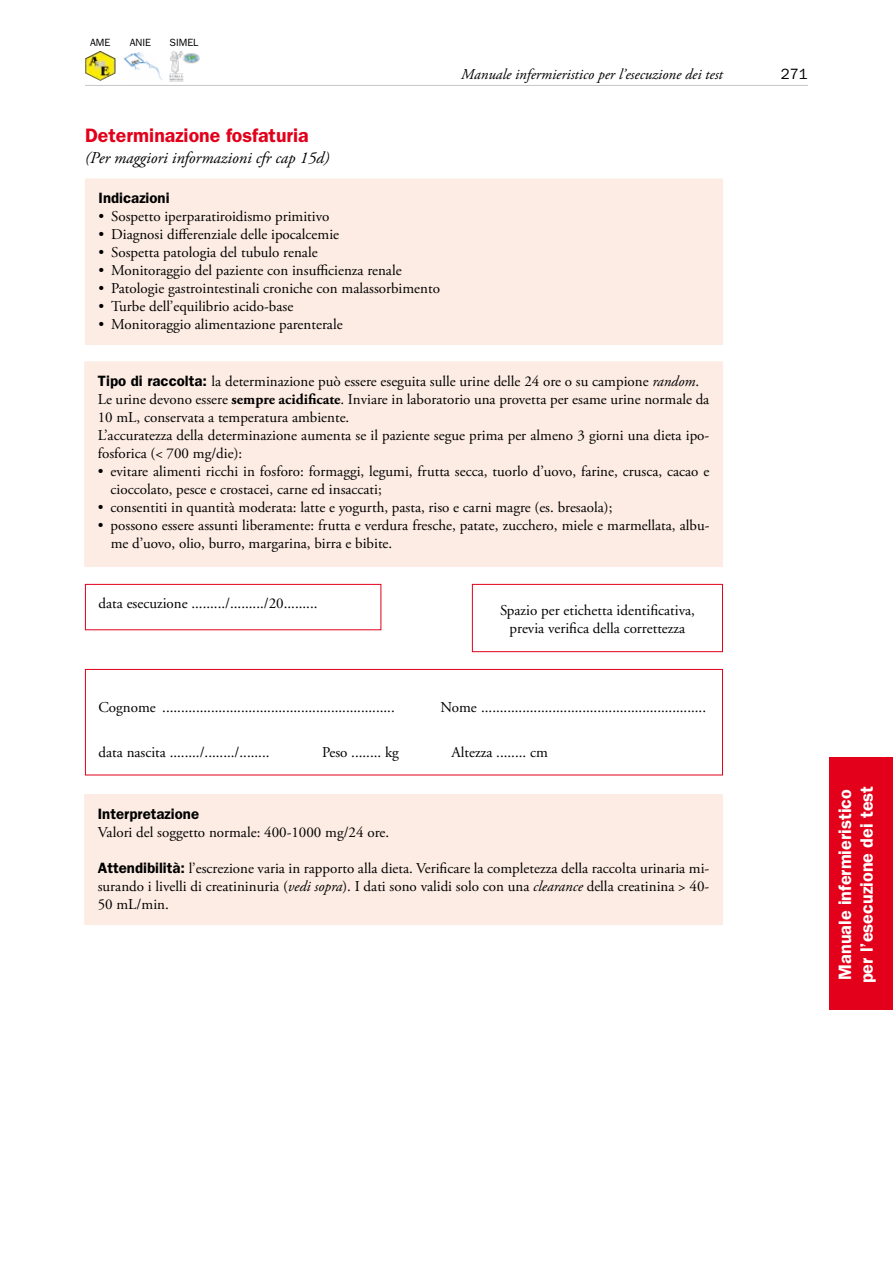
<style>
.page{position:relative;width:893px;height:1263px;background:#fff}
.page>*{position:absolute;margin:0;border:0;box-sizing:border-box;transform-origin:0 0}
.t1{font:600 19.5px "Franklin Gothic";color:#e2001a}
.t2{font:600 18px/21.6px "Franklin Gothic";color:#fff}
.t3{font:italic 16.5px "Adobe Garamond Pro";color:#000}
.t4{font:15px/18px "Adobe Garamond Pro";color:#000}
.t5{font:15px/18px "Adobe Garamond";color:#000;text-align:center}
.t6{font:italic 15px "Adobe Garamond Pro";color:#000}
.t7{font:600 15px "Franklin Gothic";color:#000}
.t8{font:15px "Franklin Gothic";color:#000}
.t9{font:10.5px "Franklin Gothic";color:#000}
.s1{font-family:"Franklin Gothic";font-weight:600}
.s2{font-style:italic}
.s3{font-weight:700}
</style>
<div class="page">
<hr style="left:85px;top:85px;width:723px;height:1px;background:#c5c6c8">
<div style="left:829px;top:757px;width:64px;height:252px;background:#e2001a"></div>
<img style="left:123px;top:52px;width:40px;height:28px">
<img style="left:85px;top:51px;width:30px;height:30px">
<img style="left:170px;top:51px;width:29px;height:31px">
<div style="left:85px;top:179px;width:637px;height:165px;background:#fdece3"></div>
<div style="left:85px;top:362px;width:637px;height:204px;background:#fdece3"></div>
<div style="left:84px;top:361px;width:639px;height:206px;border:1px solid #fdece3"></div>
<div style="left:85px;top:794px;width:637px;height:130px;background:#fdece3"></div>
<div style="left:84px;top:794px;width:639px;height:131px;border:1px solid #fdece3"></div>
<div style="left:85px;top:584px;width:296px;height:46px;border:1px solid #e2001a"></div>
<div style="left:85px;top:669px;width:638px;height:106px;border:1px solid #e2001a"></div>
<div style="left:472px;top:584px;width:251px;height:68px;border:1px solid #e2001a"></div>
<p class="t9" style="left:90px;top:37px;width:22px">AME</p>
<p class="t9" style="left:130px;top:37px;width:23px">ANIE</p>
<p class="t9" style="left:170px;top:37px;width:30px">SIMEL</p>
<h1 class="t1" style="left:85px;top:124px;width:225px">Determinazione fosfaturia</h1>
<p class="t3" style="left:85px;top:148px;width:246px">(Per maggiori informazioni cfr cap 15d)</p>
<p class="t7" style="left:99px;top:189px;width:73px">Indicazioni</p>
<p class="t4" style="left:99px;top:208px;width:232px">• Sospetto iperparatiroidismo primitivo</p>
<p class="t4" style="left:99px;top:226px;width:242px">• Diagnosi differenziale delle ipocalcemie</p>
<p class="t4" style="left:99px;top:244px;width:221px">• Sospetta patologia del tubulo renale</p>
<p class="t4" style="left:99px;top:262px;width:305px">• Monitoraggio del paziente con insufficienza renale</p>
<p class="t4" style="left:99px;top:280px;width:343px">• Patologie gastrointestinali croniche con malassorbimento</p>
<p class="t4" style="left:99px;top:298px;width:196px">• Turbe dell’equilibrio acido-base</p>
<p class="t4" style="left:99px;top:316px;width:246px">• Monitoraggio alimentazione parenterale</p>
<p class="t6" style="left:461px;top:65px;width:263px">Manuale infermieristico per l’esecuzione dei test</p>
<p class="t8" style="left:781px;top:66px;width:28px">271</p>
<p class="t4" style="left:98px;top:373px;width:613px"><span class="s1">Tipo di raccolta:</span> la determinazione può essere eseguita sulle urine delle 24 ore o su campione <span class="s2">random</span>.<br>Le urine devono essere <span class="s3">sempre acidificate</span>. Inviare in laboratorio una provetta per esame urine normale da 10 mL, conservata a temperatura ambiente.<br>L’accuratezza della determinazione aumenta se il paziente segue prima per almeno 3 giorni una dieta ipo&shy;fosforica (&lt; 700 mg/die):</p>
<p class="t4" style="left:111px;top:463px;width:600px;text-indent:-13px">• evitare alimenti ricchi in fosforo: formaggi, legumi, frutta secca, tuorlo d’uovo, farine, crusca, cacao e cioccolato, pesce e crostacei, carne ed insaccati;</p>
<p class="t4" style="left:98px;top:499px;width:516px">• consentiti in quantità moderata: latte e yogurth, pasta, riso e carni magre (es. bresaola);</p>
<p class="t4" style="left:111px;top:517px;width:600px;text-indent:-13px">• possono essere assunti liberamente: frutta e verdura fresche, patate, zucchero, miele e marmellata, albu&shy;me d’uovo, olio, burro, margarina, birra e bibite.</p>
<p class="t5" style="left:99px;top:595px;width:220px">data esecuzione ........./........./20.........</p>
<p class="t5" style="left:500px;top:601px;width:196px">Spazio per etichetta identificativa, previa verifica della correttezza</p>
<p class="t5" style="left:99px;top:698px;width:298px">Cognome ..............................................................</p>
<p class="t5" style="left:441px;top:698px;width:267px">Nome ............................................................</p>
<p class="t5" style="left:99px;top:743px;width:172px">data nascita ......../......../........</p>
<p class="t5" style="left:322px;top:743px;width:78px">Peso ........ kg</p>
<p class="t5" style="left:451px;top:743px;width:98px">Altezza ........ cm</p>
<p class="t7" style="left:98px;top:805px;width:103px">Interpretazione</p>
<p class="t4" style="left:98px;top:824px;width:293px">Valori del soggetto normale: 400-1000 mg/24 ore.</p>
<p class="t4" style="left:98px;top:860px;width:613px;text-align:justify"><span class="s1">Attendibilità:</span> l’escrezione varia in rapporto alla dieta. Verificare la completezza della raccolta urinaria mi&shy;surando i livelli di creatininuria (<span class="s2">vedi sopra</span>). I dati sono validi solo con una <span class="s2">clearance</span> della creatinina &gt; 40- 50 mL/min.</p>
<p class="t2" style="left:834px;top:983px;width:199px;rotate:-90deg">Manuale infermieristico per l’esecuzione dei test</p>
</div>
